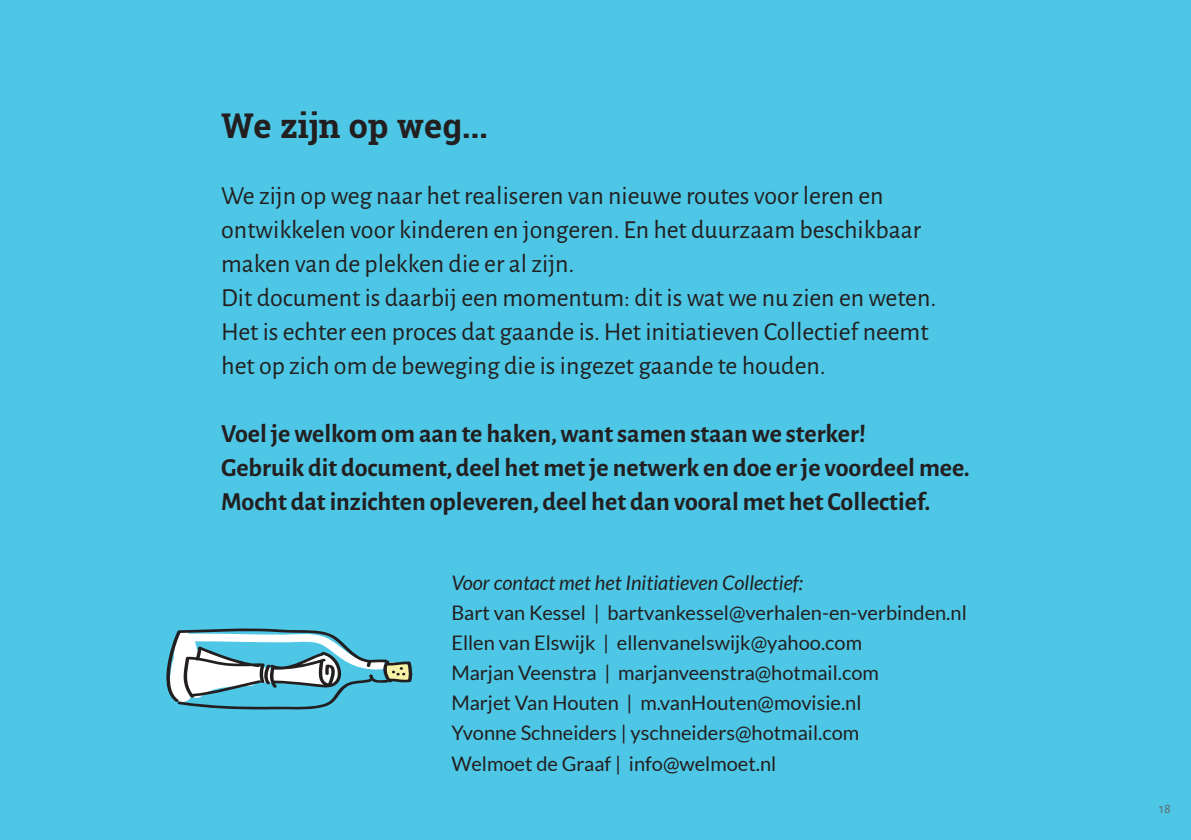
<style>
.page{position:relative;width:1191px;height:840px;background:#fff}
.page>*{position:absolute;margin:0;border:0;box-sizing:border-box;transform-origin:0 0}
.t1{font:700 34px "Roboto Slab";color:#231f20}
.t2{font:26px/34px "Alegreya Sans";color:#231f20}
.t3{font:700 26px/34px "Alegreya Sans";color:#231f20}
.t4{font:20px/30px "Lato";color:#231f20}
.t5{font:italic 20px "Lato";color:#231f20}
.t6{font:14px "Alegreya Sans";color:#67676a}
</style>
<div class="page">
<div style="left:0;top:0;width:1191px;height:839px;background:#4dc7e5"></div>
<svg style="left:166px;top:628px;width:247px;height:81px"></svg>
<h1 class="t1" style="left:221px;top:102px;width:268px">We zijn op weg...</h1>
<p class="t2" style="left:221px;top:177px;width:716px">We zijn op weg naar het realiseren van nieuwe routes voor leren en ontwikkelen voor kinderen en jongeren. En het duurzaam beschikbaar maken van de plekken die er al zijn.<br>Dit document is daarbij een momentum: dit is wat we nu zien en weten.<br>Het is echter een proces dat gaande is. Het initiatieven Collectief neemt het op zich om de beweging die is ingezet gaande te houden.</p>
<p class="t3" style="left:221px;top:415px;width:750px">Voel je welkom om aan te haken, want samen staan we sterker!<br>Gebruik dit document, deel het met je netwerk en doe er je voordeel mee.<br>Mocht dat inzichten opleveren, deel het dan vooral met het Collectief.</p>
<p class="t5" style="left:451px;top:571px;width:353px">Voor contact met het Initiatieven Collectief:</p>
<p class="t4" style="left:451px;top:597px;width:517px">Bart van Kessel | bartvankessel@verhalen-en-verbinden.nl Ellen van Elswijk | ellenvanelswijk@yahoo.com<br>Marjan Veenstra | marjanveenstra@hotmail.com<br>Marjet Van Houten | m.vanHouten@movisie.nl<br>Yvonne Schneiders | yschneiders@hotmail.com<br>Welmoet de Graaf | info@welmoet.nl</p>
<p class="t6" style="left:1159px;top:798px;width:13px">18</p>
</div>
